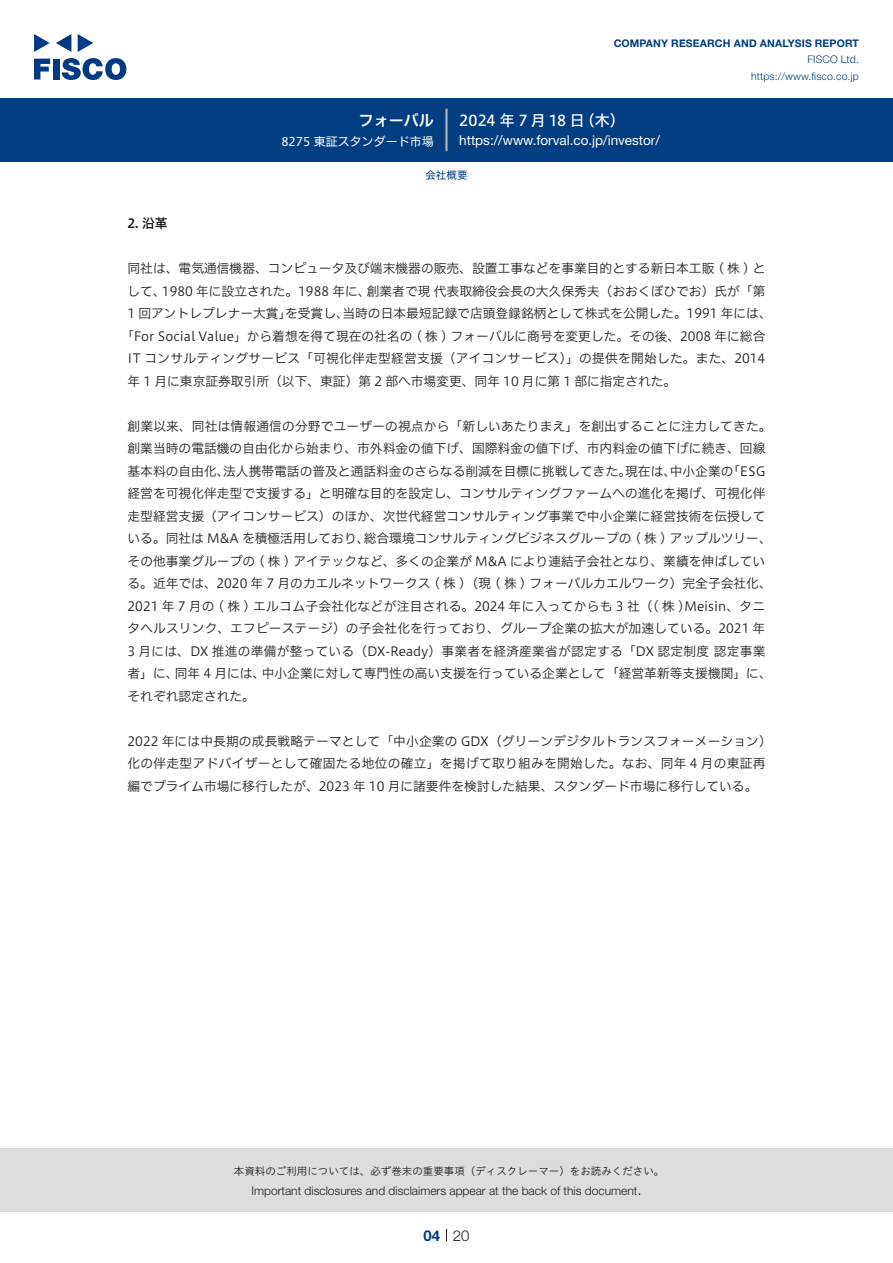
<style>
.page{position:relative;width:893px;height:1263px;background:#fff}
.page>*{position:absolute;margin:0;border:0;box-sizing:border-box;transform-origin:0 0}
.t1{font:15px "Hiragino UD Sans F Std N W5";color:#fff}
.t2{font:15px "Hiragino UD Sans F Std N W6";color:#fff}
.t3{font:300 15px "Helvetica Neue LT Std";color:#231f20}
.t4{font:700 15px "Helvetica Neue LT Std";color:#003d81}
.t5{font:13.5px "Helvetica Neue LT Std";color:#fff}
.本文{font:12.75px/22.5px "Hiragino UD Sans F Std N W3";color:#231f20}
.本文-2{font:12.75px "Hiragino UD Sans F Std N W3";letter-spacing:.025em;color:#231f20}
.本文-3{font:12.75px "Hiragino UD Sans F Std N W3";letter-spacing:.02em;color:#231f20}
.小タイトル{font:12.75px "Hiragino UD Sans F Std N W6";color:#231f20}
.t6{font:300 12px "Helvetica Neue LT Std";color:#231f20}
.t7{font:12px "Hiragino UD Sans F Std N W4";color:#fff}
.t8{font:10.5px "Hiragino UD Sans Std W3";color:#231f20}
.t9{font:700 10.5px "Helvetica Neue LT Std";letter-spacing:.015em;color:#003d81}
.t10{font:300 10.5px/16.5px "Helvetica Neue LT Std";letter-spacing:.015em;color:#003d81;text-align:right}
.ヘッダー{font:10.5px "Hiragino UD Sans F Std N W4";color:#003d81}
</style>
<div class="page">
<div style="left:0;top:1148px;width:893px;height:64px;background:#ddd"></div>
<svg style="left:34px;top:59px;width:16px;height:20px"></svg>
<div style="left:53px;top:59px;width:6px;height:20px;background:#003a83"></div>
<svg style="left:62px;top:58px;width:64px;height:22px"></svg>
<svg style="left:34px;top:34px;width:16px;height:18px"></svg>
<svg style="left:78px;top:34px;width:15px;height:18px"></svg>
<svg style="left:56px;top:34px;width:15px;height:18px"></svg>
<div style="left:0;top:98px;width:893px;height:64px;background:#003d81"></div>
<hr style="left:445px;top:109px;width:3px;height:42px;background:#b5b5b6">
<svg style="left:446px;top:1229px;width:1px;height:13px"></svg>
<p class="t2" style="left:359px;top:109px;width:77px">フォーバル</p>
<p class="t7" style="left:281px;top:132px;width:154px">8275 東証スタンダード市場</p>
<p class="t9" style="left:614px;top:37px;width:247px">COMPANY RESEARCH AND ANALYSIS REPORT</p>
<p class="t10" style="left:751px;top:51px;width:109px">FISCO Ltd. https://www.fisco.co j p.</p>
<p class="t1" style="left:580px;top:109px;width:46px">（木(</p>
<p class="t1" style="left:459px;top:109px;width:127px">2024 年 7 月 18 日</p>
<p class="t5" style="left:459px;top:132px;width:202px">https://www.forval.co j p. /investor/</p>
<p class="ヘッダー" style="left:425px;top:167px;width:43px">会社概要</p>
<p class="小タイトル" style="left:128px;top:214px;width:42px">2. 沿革</p>
<p class="本文" style="left:128px;top:256px;width:639px;text-align:right">同社は、電気通信機器、コンピュータ及び端末機器の販売、設置工事などを事業目的とする新日本工販 ( 株 ) と創業者で現代表取締役会長の大久保秀夫（おおくぼひでお）氏が「第</p>
<p class="本文" style="left:162px;top:279px;width:210px">1980 年に設立された。1988 年に、</p>
<p class="本文" style="left:128px;top:279px;width:40px">して、</p>
<p class="本文" style="left:128px;top:301px;width:165px">1 回アントレプレナー大賞」</p>
<p class="本文" style="left:121px;top:324px;width:646px">「For Social Value」から着想を得て現在の社名の ( 株 ) フォーバルに商号を変更した。その後、2008 年に総合</p>
<p class="本文-3" style="left:128px;top:349px;width:639px">IT コンサルティングサービス「可視化伴走型経営支援（アイコンサービス）」の提供を開始した。また、2014</p>
<p class="本文" style="left:128px;top:369px;width:550px">年 1 月に東京証券取引所（以下、東証）第 2 部へ市場変更、同年 10 月に第 1 部に指定された。</p>
<p class="本文" style="left:128px;top:414px;width:645px">創業以来、同社は情報通信の分野でユーザーの視点から「新しいあたりまえ」を創出することに注力してきた。</p>
<p class="本文" style="left:128px;top:436px;width:639px">創業当時の電話機の自由化から始まり、市外料金の値下げ、国際料金の値下げ、市内料金の値下げに続き、回線</p>
<p class="本文" style="left:727px;top:459px;width:40px">「ESG</p>
<p class="本文" style="left:342px;top:301px;width:431px">当時の日本最短記録で店頭登録銘柄として株式を公開した。1991 年には、</p>
<p class="本文" style="left:285px;top:301px;width:65px">を受賞し、</p>
<p class="本文" style="left:128px;top:459px;width:103px">基本料の自由化、</p>
<p class="本文" style="left:128px;top:481px;width:639px">経営を可視化伴走型で支援する」と明確な目的を設定し、コンサルティングファームへの進化を掲げ、可視化伴</p>
<p class="本文" style="left:128px;top:504px;width:639px">走型経営支援（アイコンサービス）のほか、次世代経営コンサルティング事業で中小企業に経営技術を伝授して</p>
<p class="本文" style="left:364px;top:526px;width:409px">総合環境コンサルティングビジネスグループの ( 株 ) アップルツリー、</p>
<p class="本文" style="left:223px;top:459px;width:409px">法人携帯電話の普及と通話料金のさらなる削減を目標に挑戦してきた。</p>
<p class="本文" style="left:625px;top:459px;width:52px">現在は、</p>
<p class="本文" style="left:670px;top:459px;width:65px">中小企業の</p>
<p class="本文" style="left:128px;top:526px;width:243px">いる。同社は M&amp;A を積極活用しており、</p>
<p class="本文" style="left:128px;top:549px;width:639px">その他事業グループの ( 株 ) アイテックなど、多くの企業が M&amp;A により連結子会社となり、業績を伸ばしてい</p>
<p class="本文" style="left:128px;top:571px;width:646px">る。近年では、2020 年 7 月のカエルネットワークス ( 株 )（現 ( 株 ) フォーバルカエルワーク）完全子会社化、</p>
<p class="本文-2" style="left:128px;top:596px;width:639px">2021 年 7 月の ( 株 ) エルコム子会社化などが注目される。2024 年に入ってからも 3 社（( 株 )Meisin、タニ</p>
<p class="本文" style="left:128px;top:616px;width:639px">タヘルスリンク、エフピーステージ）の子会社化を行っており、グループ企業の拡大が加速している。2021 年</p>
<p class="本文" style="left:128px;top:639px;width:639px">3 月には、DX 推進の準備が整っている（DX-Ready）事業者を経済産業省が認定する「DX 認定制度認定事業</p>
<p class="本文" style="left:262px;top:661px;width:511px">中小企業に対して専門性の高い支援を行っている企業として「経営革新等支援機関」に、</p>
<p class="本文" style="left:175px;top:661px;width:92px">同年 4 月には、</p>
<p class="本文" style="left:128px;top:661px;width:129px">者」に、<br>それぞれ認定された。</p>
<p class="本文" style="left:128px;top:729px;width:646px">2022 年には中長期の成長戦略テーマとして「中小企業の GDX（グリーンデジタルトランスフォーメーション(化の伴走型アドバイザーとして確固たる地位の確立」を掲げて取り組みを開始した。なお、同年 4 月の東証再編でプライム市場に移行したが、2023 年 10 月に諸要件を検討した結果、スタンダード市場に移行している。</p>
<p class="t8" style="left:234px;top:1163px;width:432px">本資料のご利用については、必ず巻末の重要事項（ディスクレーマー）をお読みください。</p>
<p class="t3" style="left:637px;top:1180px;width:6px">.</p>
<p class="t6" style="left:251px;top:1183px;width:387px">Important disclosures and disclaimers appear at the back of this document</p>
<p class="t4" style="left:423px;top:1226px;width:18px">04</p>
<p class="t3" style="left:453px;top:1226px;width:18px">20</p>
</div>
